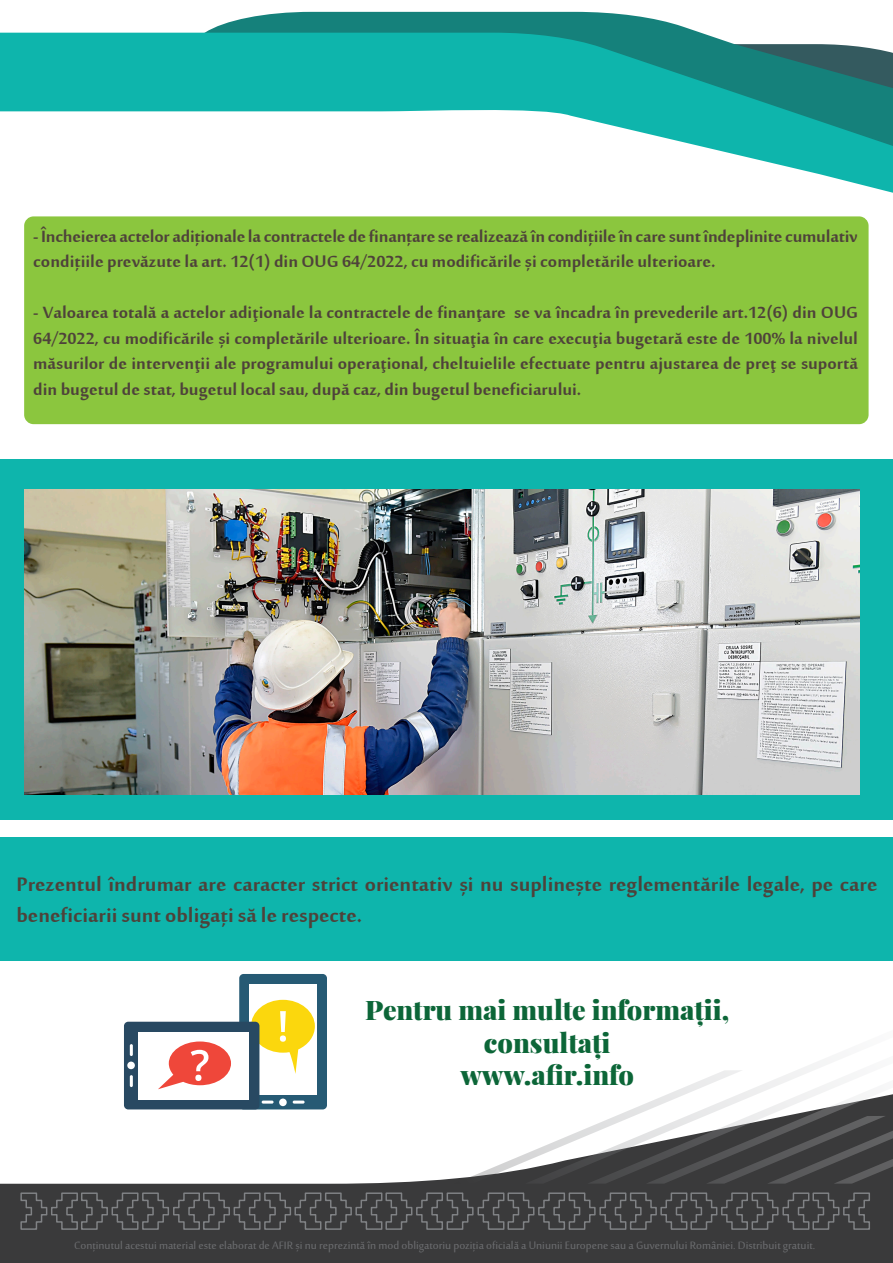
<style>
.page{position:relative;width:893px;height:1263px;background:#fff}
.page>*{position:absolute;margin:0;border:0;box-sizing:border-box;transform-origin:0 0}
.t1{font:700 27px/31.5px "Sakkal Majalla RO";color:#4e423a}
.t2{font:900 27px/32.4px "Playfair Display";color:#0c6638;text-align:center}
.t3{font:700 22.5px/25.5px "Sakkal Majalla RO";color:#4e423a}
.t4{font:14.7px "Sakkal Majalla RO";color:#6c6d70}
</style>
<div class="page">
<svg style="left:0;top:1107px;width:893px;height:156px;fill:#3a3a3b"></svg>
<svg style="left:454px;top:1059px;width:439px;height:124px"></svg>
<svg style="left:193px;top:12px;width:509px;height:21px;background:#399590"></svg>
<svg style="left:0;top:33px;width:893px;height:160px"></svg>
<svg style="left:20px;top:1192px;width:851px;height:38px;background:#464648"></svg>
<div style="left:239px;top:974px;width:88px;height:135px;background:#265a74;border-radius:4px"></div>
<div style="left:249px;top:984px;width:68px;height:111px;background:#fff"></div>
<div style="left:279px;top:1098px;width:8px;height:8px;background:#fff;border-radius:50%"></div>
<svg style="left:293px;top:1100px;width:12px;height:3px"></svg>
<svg style="left:262px;top:1100px;width:12px;height:3px"></svg>
<div style="left:124px;top:1022px;width:135px;height:87px;background:#284962;border-radius:4px"></div>
<div style="left:138px;top:1032px;width:111px;height:67px;background:#fff"></div>
<div style="left:127px;top:1061px;width:8px;height:8px;background:#fff;border-radius:50%"></div>
<svg style="left:130px;top:1075px;width:3px;height:12px"></svg>
<svg style="left:130px;top:1044px;width:3px;height:12px"></svg>
<svg style="left:158px;top:1041px;width:73px;height:48px"></svg>
<svg style="left:251px;top:1000px;width:64px;height:74px"></svg>
<div style="left:24px;top:216px;width:844px;height:208px;background:#8bc63e;border-radius:9px"></div>
<div style="left:0;top:837px;width:893px;height:123px;background:#0eb5ac"></div>
<div style="left:0;top:459px;width:893px;height:361px;background:#0eb5ac"></div>
<img style="left:25px;top:489px;width:835px;height:305px">
<p class="t3" style="left:33px;top:225px;width:826px">- Încheierea actelor adiționale la contractele de finanțare se realizează în condițiile în care sunt îndeplinite cumulativ condițiile prevăzute la art. 12(1) din OUG 64/2022, cu modificările și completările ulterioare.</p>
<p class="t3" style="left:33px;top:302px;width:826px;text-align:justify">- Valoarea totală a actelor adiţionale la contractele de finanţare se va încadra în prevederile art.12(6) din OUG 64/2022, cu modificările și completările ulterioare. În situaţia în care execuţia bugetară este de 100% la nivelul măsurilor de intervenţii ale programului operaţional, cheltuielile efectuate pentru ajustarea de preţ se suportă din bugetul de stat, bugetul local sau, după caz, din bugetul beneficiarului.</p>
<p class="t1" style="left:16px;top:870px;width:862px">Prezentul îndrumar are caracter strict orientativ și nu suplinește reglementările legale, pe care beneficiarii sunt obligați să le respecte.</p>
<p class="t2" style="left:365px;top:992px;width:366px">Pentru mai multe informații, consultați<br>www.afir.info</p>
<p class="t4" style="left:74px;top:1237px;width:743px">Conținutul acestui material este elaborat de AFIR și nu reprezintă în mod obligatoriu poziția oficială a Uniunii Europene sau a Guvernului României. Distribuit gratuit.</p>
</div>
